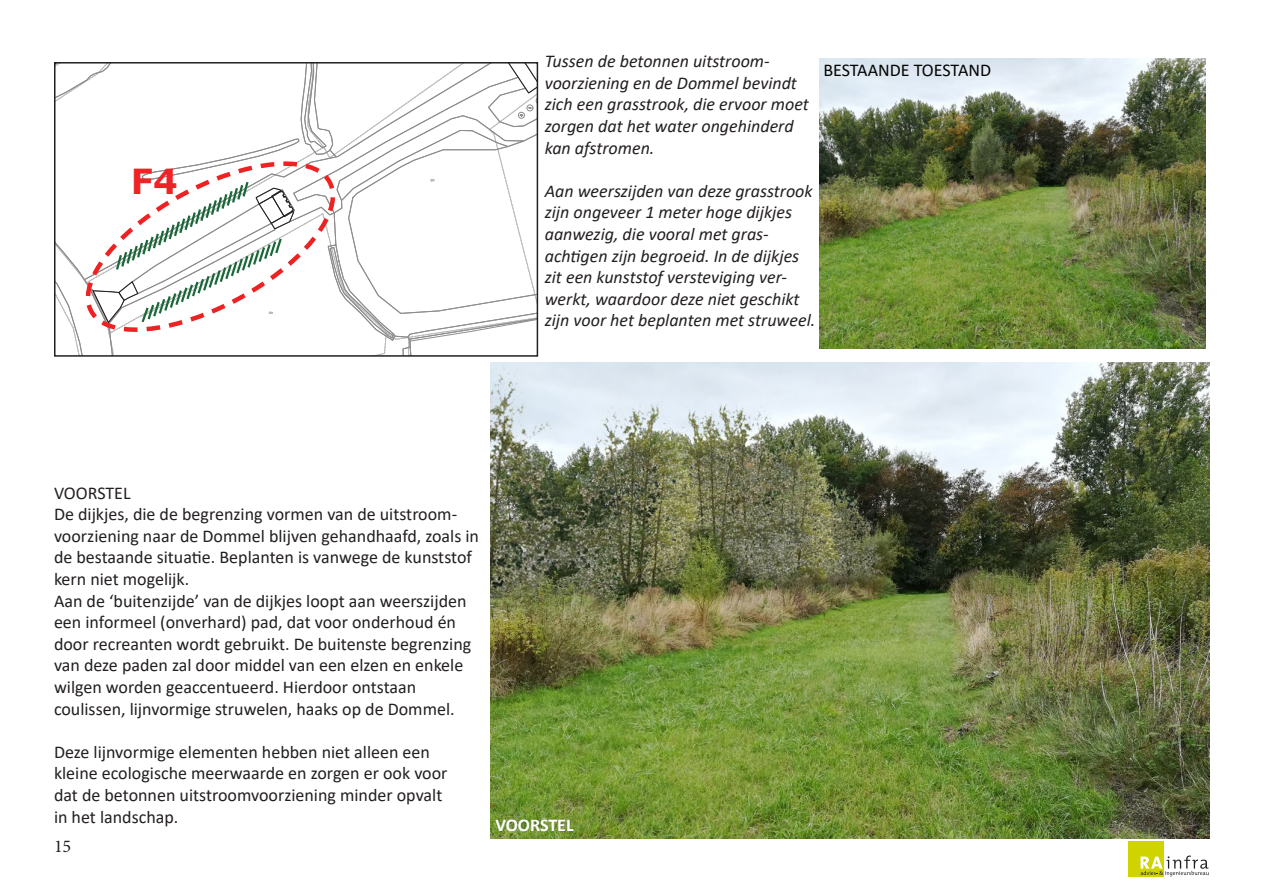
<style>
.page{position:relative;width:1263px;height:893px;background:#fff}
.page>*{position:absolute;margin:0;border:0;box-sizing:border-box;transform-origin:0 0}
.t1{font:700 34.5px "Verdana";color:#ee2325}
.t2{font:18px/21.6px "Calibri";color:#231f20}
.t3{font:italic 18px/21.6px "Calibri";color:#231f20}
.t4{font:18px "Calibri";color:#040503}
.t5{font:700 18px "Calibri";color:#fff}
.t6{font:18px "Minion Pro";color:#231f20}
</style>
<div class="page">
<div style="left:1128px;top:841px;width:36px;height:36px;background:#cfd400"></div>
<svg style="left:1140px;top:855px;width:69px;height:21px"></svg>
<img style="left:819px;top:59px;width:386px;height:290px">
<img style="left:490px;top:362px;width:719px;height:477px">
<svg style="left:55px;top:62px;width:483px;height:295px"></svg>
<p class="t1" style="left:131px;top:157px;width:48px">F4</p>
<p class="t3" style="left:545px;top:50px;width:226px">Tussen de betonnen uitstroom-</p>
<p class="t3" style="left:545px;top:71px;width:266px">voorziening en de Dommel bevindt zich een grasstrook, die ervoor moet zorgen dat het water ongehinderd kan afstromen.</p>
<p class="t3" style="left:545px;top:179px;width:269px">Aan weerszijden van deze grasstrook zijn ongeveer 1 meter hoge dijkjes aanwezig, die vooral met gras-</p>
<p class="t3" style="left:545px;top:244px;width:256px">achtigen zijn begroeid. In de dijkjes zit een kunststof versteviging ver-</p>
<p class="t3" style="left:545px;top:287px;width:272px">werkt, waardoor deze niet geschikt zijn voor het beplanten met struweel.</p>
<p class="t4" style="left:823px;top:57px;width:169px">BESTAANDE TOESTAND</p>
<p class="t2" style="left:54px;top:481px;width:78px">VOORSTEL</p>
<p class="t2" style="left:54px;top:503px;width:427px">De dijkjes, die de begrenzing vormen van de uitstroom&shy;voorziening naar de Dommel blijven gehandhaafd, zoals in de bestaande situatie. Beplanten is vanwege de kunststof kern niet mogelijk.</p>
<p class="t2" style="left:54px;top:589px;width:419px">Aan de ‘buitenzijde’ van de dijkjes loopt aan weerszijden een informeel (onverhard) pad, dat voor onderhoud én door recreanten wordt gebruikt. De buitenste begrenzing van deze paden zal door middel van een elzen en enkele wilgen worden geaccentueerd. Hierdoor ontstaan</p>
<p class="t2" style="left:54px;top:697px;width:402px">coulissen, lijnvormige struwelen, haaks op de Dommel.</p>
<p class="t2" style="left:54px;top:741px;width:377px">Deze lijnvormige elementen hebben niet alleen een</p>
<p class="t2" style="left:54px;top:762px;width:395px">kleine ecologische meerwaarde en zorgen er ook voor</p>
<p class="t2" style="left:54px;top:784px;width:390px">dat de betonnen uitstroomvoorziening minder opvalt</p>
<p class="t2" style="left:54px;top:805px;width:126px">in het landschap.</p>
<p class="t6" style="left:54px;top:834px;width:19px">15</p>
<p class="t5" style="left:495px;top:812px;width:80px">VOORSTEL</p>
</div>
